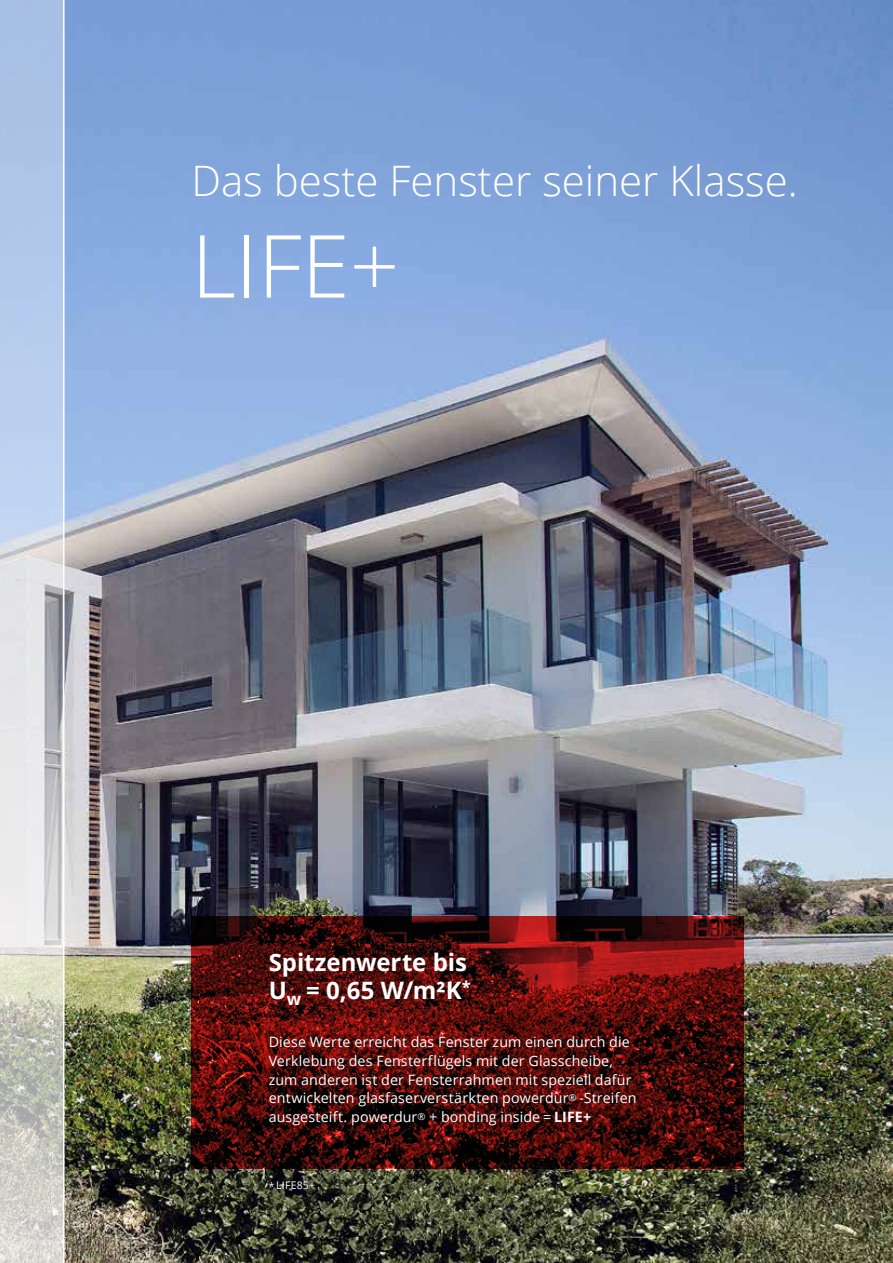
<style>
.page{position:relative;width:893px;height:1263px;background:#fff}
.page>*{position:absolute;margin:0;border:0;box-sizing:border-box;transform-origin:0 0}
.t1{font:300 87px "Open Sans";color:#fff}
.t2{font:300 42px "Open Sans";color:#fff}
.t3{font:700 24px/28.5px "Open Sans";color:#fff}
.t4{font:14.25px/18.8px "Open Sans";letter-spacing:.01em;color:#fff}
.t5{font:10.5px "Open Sans";letter-spacing:.02em;color:#fff}
.s1{font-weight:700}
.s2{font-size:10.2px}
</style>
<div class="page">
<img style="left:65px;top:0;width:828px;height:1263px">
<svg style="left:0;top:0;width:65px;height:1263px"></svg>
<svg style="left:191px;top:916px;width:553px;height:253px"></svg>
<h2 class="t2" style="left:191px;top:152px;width:608px">Das beste Fenster seiner Klasse.</h2>
<h1 class="t1" style="left:191px;top:206px;width:209px">LIFE+</h1>
<h3 class="t3" style="left:269px;top:947px;width:204px">Spitzenwerte bis<br>U<sub>w</sub> = 0,65 W/m²K<sup>*</sup></h3>
<p class="t4" style="left:269px;top:1032px;width:369px">Diese Werte erreicht das Fenster zum einen durch die Verklebung des Fensterflügels mit der Glasscheibe, zum anderen ist der Fensterrahmen mit speziell dafür entwickelten glasfaserverstärkten powerdur<sup>®</sup> -Streifen ausgesteift. powerdur<sup>®</sup> + bonding inside = <span class="s1">LIFE+</span></p>
<p class="t5" style="left:269px;top:1178px;width:48px"><span class="s2">*</span> LIFE85+</p>
</div>
